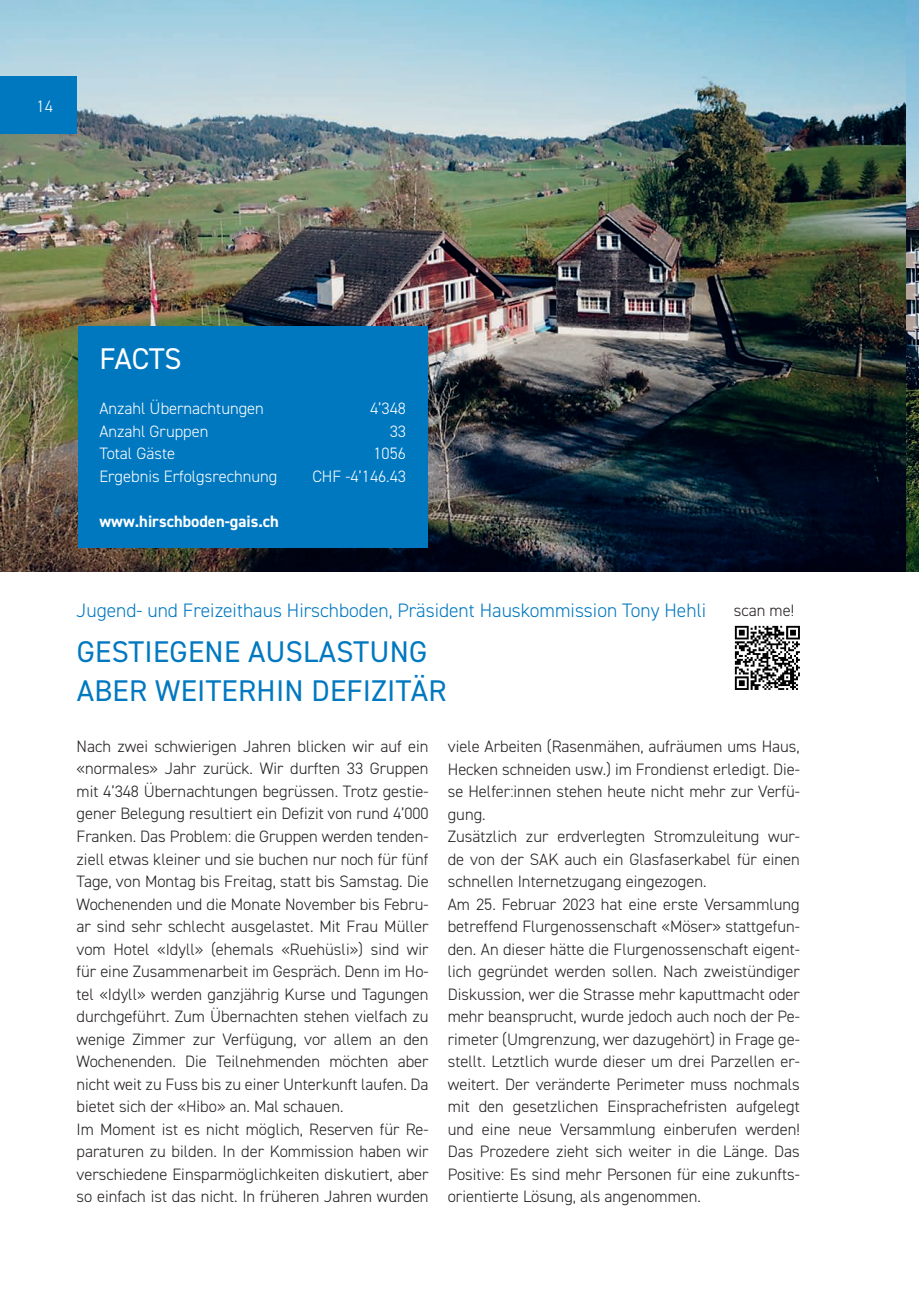
<style>
.page{position:relative;width:919px;height:1289px;background:#fff}
.page>*{position:absolute;margin:0;border:0;box-sizing:border-box;transform-origin:0 0}
.t1{font:30px/39px "DIN2014";letter-spacing:.01em;color:#0078c0}
.t2{font:30px "DIN2014";color:#fff}
.t3{font:300 19.5px "DIN2014";color:#0078c0}
.t4{font:300 16.5px/22.5px "DIN2014";color:#231f20}
.t5{font:300 16.5px "DIN2014";color:#fff}
.t6{font:700 16.5px "DIN2014";color:#fff}
</style>
<div class="page">
<img style="left:0;top:0;width:918px;height:572px">
<div style="left:0;top:77px;width:77px;height:57px;background:#0078c0"></div>
<img style="left:734px;top:625px;width:66px;height:65px">
<div style="left:78px;top:326px;width:349px;height:222px;background:#0078c0"></div>
<p class="t5" style="left:37px;top:96px;width:18px">14</p>
<h1 class="t2" style="left:99px;top:341px;width:84px">FACTS</h1>
<p class="t5" style="left:99px;top:399px;width:166px">Anzahl Übernachtungen</p>
<p class="t5" style="left:370px;top:399px;width:37px">4’348</p>
<p class="t5" style="left:99px;top:421px;width:110px">Anzahl Gruppen</p>
<p class="t5" style="left:389px;top:421px;width:18px">33</p>
<p class="t5" style="left:99px;top:444px;width:77px">Total Gäste</p>
<p class="t5" style="left:373px;top:444px;width:34px">1056</p>
<p class="t5" style="left:99px;top:466px;width:179px">Ergebnis Erfolgsrechnung</p>
<p class="t5" style="left:312px;top:466px;width:95px">CHF -4’146.43</p>
<p class="t6" style="left:99px;top:511px;width:181px">www.hirschboden-gais.ch</p>
<p class="t3" style="left:77px;top:598px;width:631px">Jugend- und Freizeithaus Hirschboden, Präsident Hauskommission Tony Hehli</p>
<h1 class="t1" style="left:77px;top:631px;width:371px">GESTIEGENE AUSLASTUNG<br>ABER WEITERHIN DEFIZITÄR</h1>
<p class="t4" style="left:733px;top:599px;width:62px">scan me!</p>
<p class="t4" style="left:77px;top:735px;width:353px">Nach zwei schwierigen Jahren blicken wir auf ein «normales» Jahr zurück. Wir durften 33 Gruppen mit 4’348 Übernachtungen begrüssen. Trotz gestie&shy;gener Belegung resultiert ein Defizit von rund 4’000<br>Franken. Das Problem: die Gruppen werden tenden&shy;ziell etwas kleiner und sie buchen nur noch für fünf Tage, von Montag bis Freitag, statt bis Samstag. Die Wochenenden und die Monate November bis Febru&shy;ar sind sehr schlecht ausgelastet. Mit Frau Müller vom Hotel «Idyll» (ehemals «Ruehüsli») sind wir für eine Zusammenarbeit im Gespräch. Denn im Ho&shy;tel «Idyll» werden ganzjährig Kurse und Tagungen durchgeführt. Zum Übernachten stehen vielfach zu wenige Zimmer zur Verfügung, vor allem an den Wochenenden. Die Teilnehmenden möchten aber nicht weit zu Fuss bis zu einer Unterkunft laufen. Da bietet sich der «Hibo» an. Mal schauen.<br>Im Moment ist es nicht möglich, Reserven für Re&shy;paraturen zu bilden. In der Kommission haben wir verschiedene Einsparmöglichkeiten diskutiert, aber so einfach ist das nicht. In früheren Jahren wurden</p>
<p class="t4" style="left:448px;top:735px;width:353px">viele Arbeiten (Rasenmähen, aufräumen ums Haus, Hecken schneiden usw.) im Frondienst erledigt. Die&shy;se Helfer:innen stehen heute nicht mehr zur Verfü&shy;gung.<br>Zusätzlich zur erdverlegten Stromzuleitung wur&shy;de von der SAK auch ein Glasfaserkabel für einen schnellen Internetzugang eingezogen.<br>Am 25. Februar 2023 hat eine erste Versammlung betreffend Flurgenossenschaft «Möser» stattgefun&shy;den. An dieser hätte die Flurgenossenschaft eigent&shy;lich gegründet werden sollen. Nach zweistündiger Diskussion, wer die Strasse mehr kaputtmacht oder mehr beansprucht, wurde jedoch auch noch der Pe&shy;rimeter (Umgrenzung, wer dazugehört) in Frage ge&shy;stellt. Letztlich wurde dieser um drei Parzellen er&shy;weitert. Der veränderte Perimeter muss nochmals mit den gesetzlichen Einsprachefristen aufgelegt und eine neue Versammlung einberufen werden!<br>Das Prozedere zieht sich weiter in die Länge. Das Positive: Es sind mehr Personen für eine zukunfts&shy;orientierte Lösung, als angenommen.</p>
</div>
